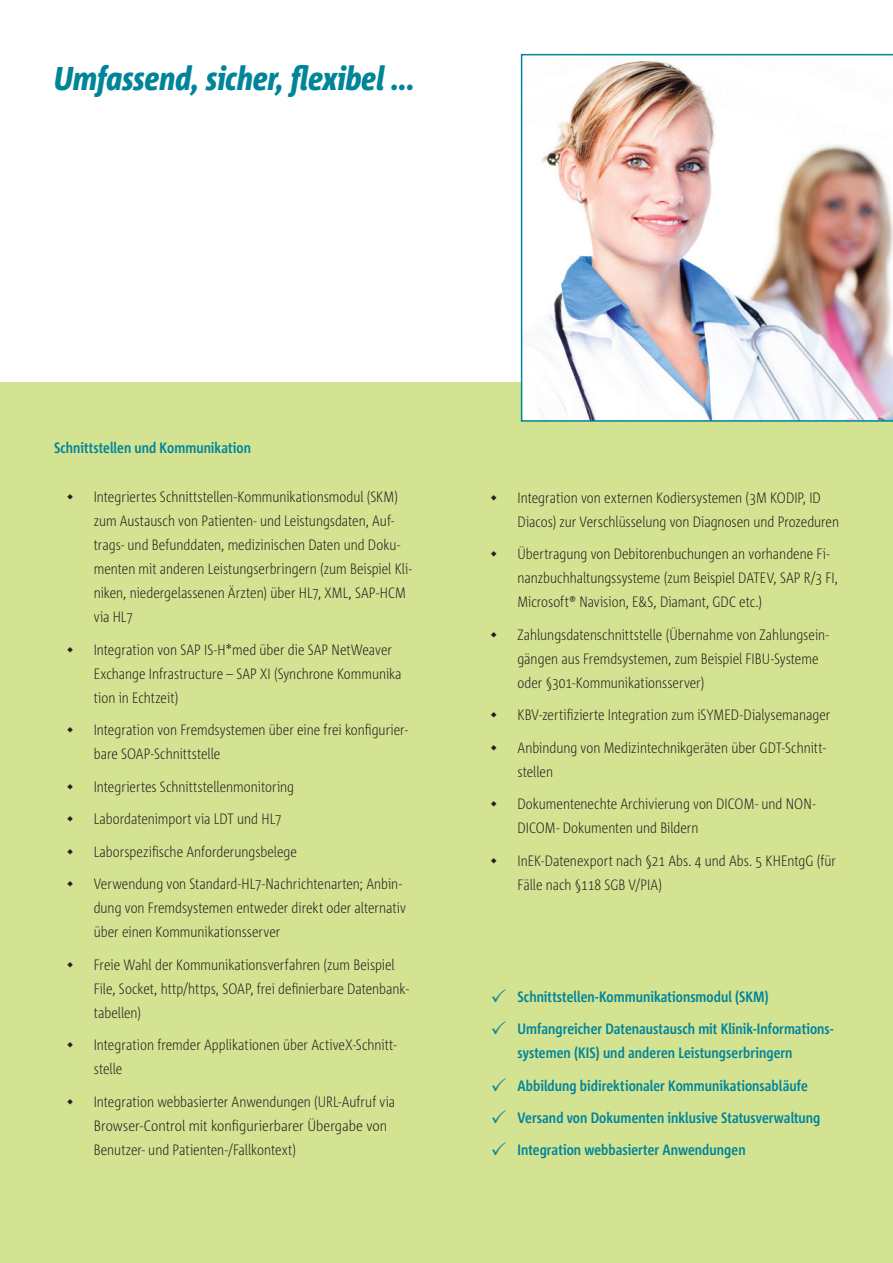
<style>
.page{position:relative;width:893px;height:1263px;background:#fff}
.page>*{position:absolute;margin:0;border:0;box-sizing:border-box;transform-origin:0 0}
.t1{font:italic 800 33px "Corpid E1 s Cd";color:#00849a}
.t2{font:300 15px/24px "Corpid E1 s Cd";color:#231f20}
.t3{font:700 15px/32.2px "Corpid E1 s Cd";letter-spacing:.005em;color:#00849a}
.s1{font-weight:700}
</style>
<div class="page">
<div style="left:0;top:383px;width:893px;height:880px;background:#d4e391"></div>
<img style="left:521px;top:54px;width:372px;height:368px">
<h1 class="t1" style="left:54px;top:58px;width:362px">Umfassend, sicher, flexibel ...</h1>
<p class="t3" style="left:54px;top:431px;width:198px">Schnittstellen und Kommunikation</p>
<p class="t2" style="left:94px;top:485px;width:320px;text-indent:-27px"><span class="s1">◆</span> Integriertes Schnittstellen-Kommunikationsmodul (SKM) zum Austausch von Patienten- und Leistungsdaten, Auf&shy;trags- und Befunddaten, medizinischen Daten und Doku&shy;menten mit anderen Leistungserbringern (zum Beispiel Kli&shy;niken, niedergelassenen Ärzten) über HL7, XML, SAP-HCM via HL7</p>
<p class="t2" style="left:94px;top:637px;width:309px;text-indent:-27px"><span class="s1">◆</span> Integration von SAP IS-H*med über die SAP NetWeaver<br>Exchange Infrastructure – SAP XI (Synchrone Kommunika tion in Echtzeit)</p>
<p class="t2" style="left:94px;top:718px;width:316px;text-indent:-27px"><span class="s1">◆</span> Integration von Fremdsystemen über eine frei konfigurier&shy;bare SOAP-Schnittstelle</p>
<p class="t2" style="left:67px;top:774px;width:229px"><span class="s1">◆</span> Integriertes Schnittstellenmonitoring</p>
<p class="t2" style="left:67px;top:807px;width:216px"><span class="s1">◆</span> Labordatenimport via LDT und HL7</p>
<p class="t2" style="left:67px;top:839px;width:232px"><span class="s1">◆</span> Laborspezifische Anforderungsbelege</p>
<p class="t2" style="left:94px;top:872px;width:314px;text-indent:-27px"><span class="s1">◆</span> Verwendung von Standard-HL7-Nachrichtenarten; Anbin&shy;dung von Fremdsystemen entweder direkt oder alternativ über einen Kommunikationsserver</p>
<p class="t2" style="left:94px;top:952px;width:317px;text-indent:-27px"><span class="s1">◆</span> Freie Wahl der Kommunikationsverfahren (zum Beispiel<br>File, Socket, http/https, SOAP, frei definierbare Datenbank&shy;tabellen)</p>
<p class="t2" style="left:94px;top:1033px;width:304px;text-indent:-27px"><span class="s1">◆</span> Integration fremder Applikationen über ActiveX-Schnitt&shy;stelle</p>
<p class="t2" style="left:94px;top:1089px;width:303px;text-indent:-27px"><span class="s1">◆</span> Integration webbasierter Anwendungen (URL-Aufruf via<br>Browser-Control mit konfigurierbarer Übergabe von<br>Benutzer- und Patienten-/Fallkontext)</p>
<p class="t2" style="left:517px;top:485px;width:323px;text-indent:-27px"><span class="s1">◆</span> Integration von externen Kodiersystemen (3M KODIP, ID<br>Diacos) zur Verschlüsselung von Diagnosen und Prozeduren</p>
<p class="t2" style="left:517px;top:542px;width:322px;text-indent:-27px"><span class="s1">◆</span> Übertragung von Debitorenbuchungen an vorhandene Fi&shy;nanzbuchhaltungssysteme (zum Beispiel DATEV, SAP R/3 FI,<br>Microsoft® Navision, E&amp;S, Diamant, GDC etc.)</p>
<p class="t2" style="left:517px;top:622px;width:313px;text-indent:-27px"><span class="s1">◆</span> Zahlungsdatenschnittstelle (Übernahme von Zahlungsein&shy;gängen aus Fremdsystemen, zum Beispiel FIBU-Systeme oder §301-Kommunikationsserver)</p>
<p class="t2" style="left:490px;top:703px;width:341px"><span class="s1">◆</span> KBV-zertifizierte Integration zum iSYMED-Dialysemanager</p>
<p class="t2" style="left:517px;top:735px;width:310px;text-indent:-27px"><span class="s1">◆</span> Anbindung von Medizintechnikgeräten über GDT-Schnitt&shy;stellen</p>
<p class="t2" style="left:517px;top:792px;width:300px;text-indent:-27px"><span class="s1">◆</span> Dokumentenechte Archivierung von DICOM- und NON-<br>DICOM- Dokumenten und Bildern</p>
<p class="t2" style="left:517px;top:848px;width:320px;text-indent:-27px"><span class="s1">◆</span> InEK-Datenexport nach §21 Abs. 4 und Abs. 5 KHEntgG (für<br>Fälle nach §118 SGB V/PIA)</p>
<p class="t3" style="left:517px;top:980px;width:317px">Schnittstellen-Kommunikationsmodul (SKM)<br>Umfangreicher Datenaustausch mit Klinik-Informations-</p>
<p class="t3" style="left:517px;top:1036px;width:304px">systemen (KIS) und anderen Leistungserbringern Abbildung bidirektionaler Kommunikationsabläufe Versand von Dokumenten inklusive Statusverwaltung Integration webbasierter Anwendungen</p>
</div>
